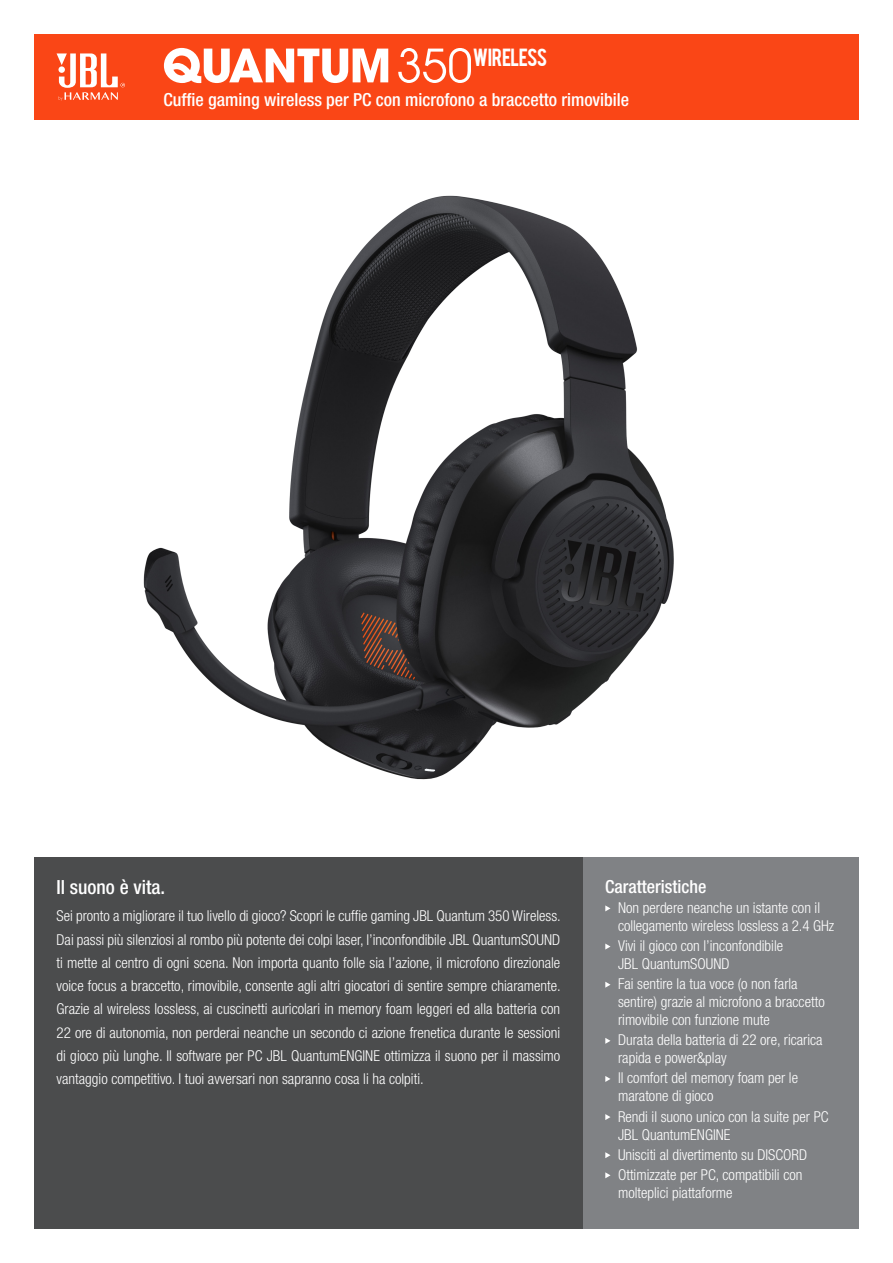
<style>
.page{position:relative;width:893px;height:1263px;background:#fff}
.page>*{position:absolute;margin:0;border:0;box-sizing:border-box;transform-origin:0 0}
.t1{font:700 50.7px "Avant Gard Goth EF";color:#fff}
.t2{font:500 condensed 19.5px "Helvetica Neue LT Pro";color:#fff}
.t3{font:19.5px "Bebas";letter-spacing:-.04em;color:#fff}
.t4{font:500 condensed 18px "Helvetica Neue LT Pro";color:#fff}
.t5{font:300 condensed 15px/18px "Helvetica Neue LT Pro";color:#fff}
.s1{font-weight:400}
</style>
<div class="page">
<img style="left:143px;top:195px;width:531px;height:585px">
<div style="left:34px;top:34px;width:825px;height:85px;background:#fa4616"></div>
<svg style="left:57px;top:53px;width:68px;height:48px"></svg>
<div style="left:583px;top:857px;width:276px;height:372px;background:#808285"></div>
<svg style="left:605px;top:905px;width:5px;height:6px"></svg>
<svg style="left:605px;top:943px;width:5px;height:6px"></svg>
<svg style="left:605px;top:982px;width:5px;height:6px"></svg>
<svg style="left:605px;top:1038px;width:5px;height:6px"></svg>
<svg style="left:605px;top:1076px;width:5px;height:6px"></svg>
<svg style="left:605px;top:1114px;width:5px;height:6px"></svg>
<svg style="left:605px;top:1152px;width:5px;height:6px"></svg>
<svg style="left:605px;top:1172px;width:5px;height:6px"></svg>
<div style="left:34px;top:857px;width:549px;height:372px;background:#4b4c4d"></div>
<p class="t1" style="left:162px;top:35px;width:312px">QUANTUM <span class="s1">350</span></p>
<p class="t3" style="left:473px;top:43px;width:76px">WIRELESS</p>
<p class="t4" style="left:163px;top:89px;width:467px">Cuffie gaming wireless per PC con microfono a braccetto rimovibile</p>
<p class="t2" style="left:57px;top:875px;width:110px">Il suono è vita.</p>
<p class="t5" style="left:57px;top:904px;width:506px;line-height:23.2px;text-align:justify">Sei pronto a migliorare il tuo livello di gioco? Scopri le cuffie gaming JBL Quantum 350 Wireless.<br>Dai passi più silenziosi al rombo più potente dei colpi laser, l’inconfondibile JBL QuantumSOUND ti mette al centro di ogni scena. Non importa quanto folle sia l’azione, il microfono direzionale voice focus a braccetto, rimovibile, consente agli altri giocatori di sentire sempre chiaramente.<br>Grazie al wireless lossless, ai cuscinetti auricolari in memory foam leggeri ed alla batteria con 22 ore di autonomia, non perderai neanche un secondo ci azione frenetica durante le sessioni di gioco più lunghe. Il software per PC JBL QuantumENGINE ottimizza il suono per il massimo vantaggio competitivo. I tuoi avversari non sapranno cosa li ha colpiti.</p>
<p class="t4" style="left:605px;top:876px;width:103px">Caratteristiche</p>
<p class="t5" style="left:618px;top:898px;width:218px">Non perdere neanche un istante con il collegamento wireless lossless a 2.4 GHz</p>
<p class="t5" style="left:618px;top:937px;width:167px">Vivi il gioco con l’inconfondibile<br>JBL QuantumSOUND</p>
<p class="t5" style="left:618px;top:975px;width:208px">Fai sentire la tua voce (o non farla sentire) grazie al microfono a braccetto rimovibile con funzione mute</p>
<p class="t5" style="left:618px;top:1031px;width:206px">Durata della batteria di 22 ore, ricarica rapida e power&amp;play</p>
<p class="t5" style="left:618px;top:1069px;width:182px">Il comfort del memory foam per le maratone di gioco</p>
<p class="t5" style="left:618px;top:1107px;width:212px">Rendi il suono unico con la suite per PC<br>JBL QuantumENGINE</p>
<p class="t5" style="left:618px;top:1145px;width:190px">Unisciti al divertimento su DISCORD</p>
<p class="t5" style="left:618px;top:1165px;width:186px">Ottimizzate per PC, compatibili con molteplici piattaforme</p>
</div>
